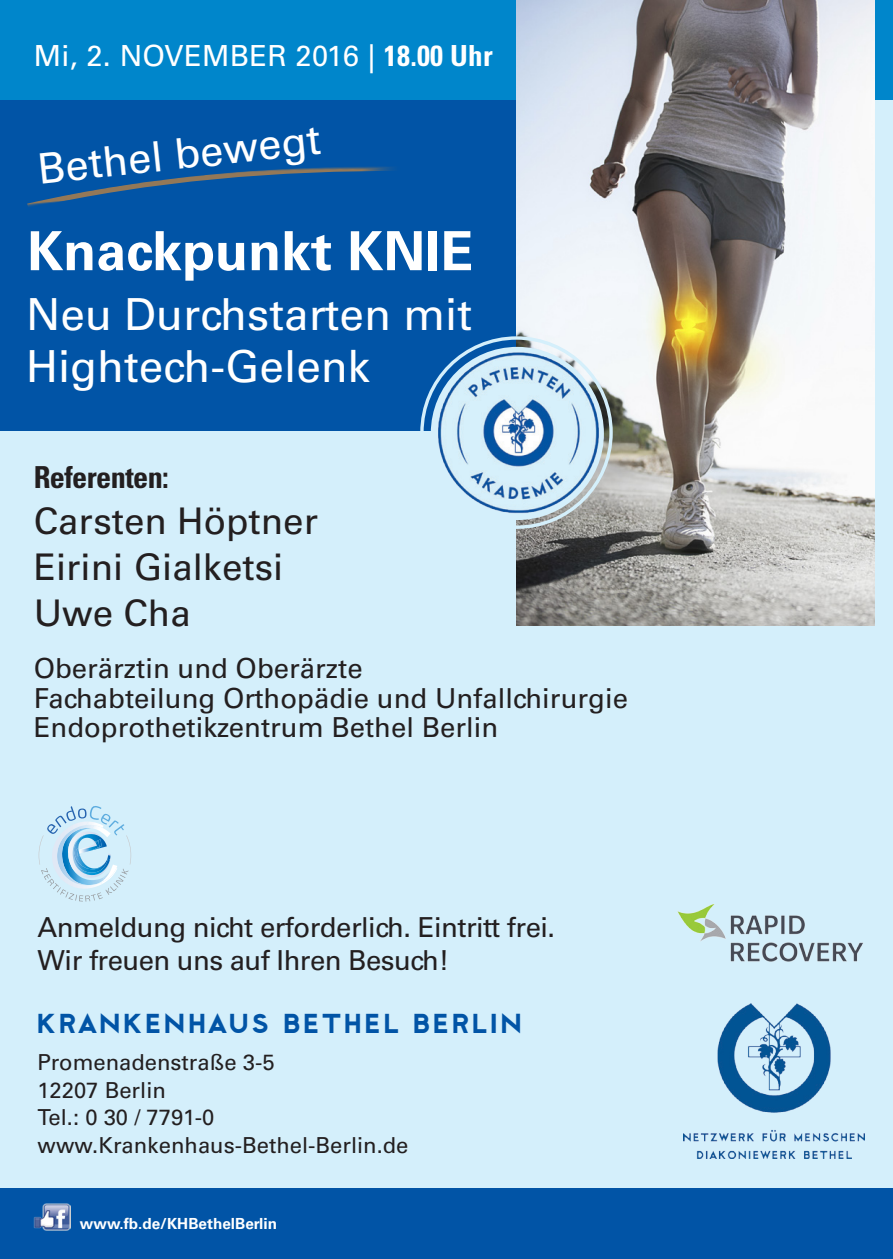
<style>
.page{position:relative;width:893px;height:1259px;background:#d4effb}
.page>*{position:absolute;margin:0;border:0;box-sizing:border-box;transform-origin:0 0}
.t1{font:700 54px "Univers LT";color:#fff}
.t2{font:44.1px/51.9px "Univers LT";color:#fff}
.t3{font:42px "Univers LT";color:#fff}
.t4{font:36.6px/45.9px "Univers LT";color:#231f20}
.t5{font:35.1px "Cityof";color:#0154a6}
.t6{font:700 condensed 30.3px "Univers LT";letter-spacing:-.02em;color:#231f20}
.t7{font:29.1px "Univers LT";letter-spacing:.01em;color:#fff}
.t8{font:27.6px/29.4px "Univers LT";color:#231f20}
.t9{font:27.6px/33px "Univers LT";letter-spacing:-.02em;color:#231f20}
.t10{font:21.9px/27.6px "Univers LT";color:#231f20}
.t11{font:700 15.3px "Univers LT";color:#fff}
.s1{font-weight:700;font-stretch:condensed}
</style>
<div class="page">
<div style="left:0;top:92px;width:574px;height:339px;background:#0154a6"></div>
<div style="left:0;top:0;width:893px;height:100px;background:#0086cb"></div>
<div style="left:0;top:1188px;width:893px;height:71px;background:#0154a6"></div>
<img style="left:683px;top:1003px;width:182px;height:155px">
<svg style="left:27px;top:166px;width:366px;height:41px"></svg>
<img style="left:34px;top:1203px;width:36px;height:28px">
<img style="left:677px;top:904px;width:186px;height:58px">
<img style="left:516px;top:0;width:358px;height:625px">
<img style="left:436px;top:349px;width:163px;height:168px">
<svg style="left:39px;top:806px;width:92px;height:95px"></svg>
<img style="left:79px;top:846px;width:18px;height:7px">
<p class="t7" style="left:34px;top:38px;width:461px">Mi, 2. NOVEMBER 2016 | <span class="s1">18.00 Uhr</span></p>
<h3 class="t3" style="left:35px;top:144px;width:286px;rotate:-6deg">Bethel bewegt</h3>
<h1 class="t1" style="left:27px;top:219px;width:448px">Knackpunkt KNIE</h1>
<h2 class="t2" style="left:26px;top:289px;width:447px">Neu Durchstarten mit<br>Hightech-Gelenk</h2>
<p class="t6" style="left:34px;top:459px;width:137px">Referenten:</p>
<h3 class="t4" style="left:34px;top:499px;width:286px">Carsten Höptner<br>Eirini Gialketsi<br>Uwe Cha</h3>
<p class="t8" style="left:34px;top:654px;width:596px">Oberärztin und Oberärzte<br>Fachabteilung Orthopädie und Unfallchirurgie<br>Endoprothetikzentrum Bethel Berlin</p>
<p class="t9" style="left:38px;top:910px;width:519px">Anmeldung nicht erforderlich. Eintritt frei.<br>Wir freuen uns auf Ihren Besuch!</p>
<p class="t5" style="left:35px;top:1003px;width:489px">krankenhaus bethel berlin</p>
<p class="t10" style="left:38px;top:1049px;width:372px">Promenadenstraße 3-5<br>12207 Berlin<br>Tel.: 0 30 / 7791-0 www.Krankenhaus-Bethel-Berlin.de</p>
<p class="t11" style="left:80px;top:1214px;width:199px">www.fb.de/KHBethelBerlin</p>
</div>
